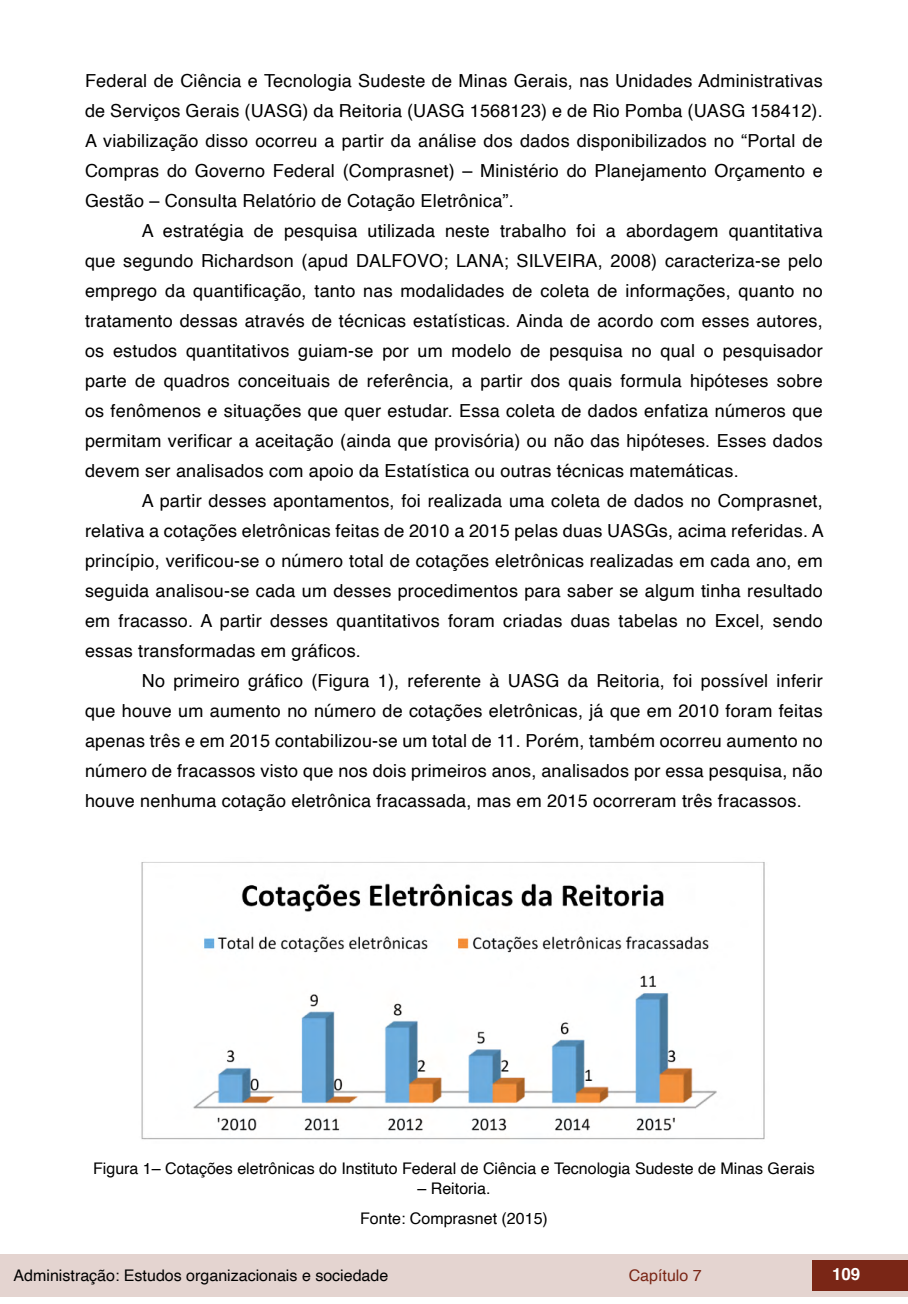
<style>
.page{position:relative;width:908px;height:1304px;background:#fff}
.page>*{position:absolute;margin:0;border:0;box-sizing:border-box;transform-origin:0 0}
.t1{font:18px/30px "Helvetica";letter-spacing:.01em;color:#000;text-align:justify}
.t2{font:700 16.8px "Helvetica";color:#fff}
.t3{font:16px/30.6px "Helvetica";color:#000;text-align:center}
.t4{font:16px "Helvetica";color:#7a2616}
</style>
<div class="page">
<div style="left:0;top:1254px;width:906px;height:43px;background:#e4d4d0"></div>
<div style="left:812px;top:1261px;width:95px;height:30px;background:#7a2616"></div>
<img style="left:141px;top:862px;width:624px;height:278px">
<p class="t1" style="left:85px;top:66px;width:738px">Federal de Ciência e Tecnologia Sudeste de Minas Gerais, nas Unidades Administrativas de Serviços Gerais (UASG) da Reitoria (UASG 1568123) e de Rio Pomba (UASG 158412).<br>A viabilização disso ocorreu a partir da análise dos dados disponibilizados no “Portal de Compras do Governo Federal (Comprasnet) – Ministério do Planejamento Orçamento e Gestão – Consulta Relatório de Cotação Eletrônica”.</p>
<p class="t1" style="left:85px;top:216px;width:738px;text-indent:57px">A estratégia de pesquisa utilizada neste trabalho foi a abordagem quantitativa que segundo Richardson (apud DALFOVO; LANA; SILVEIRA, 2008) caracteriza-se pelo emprego da quantificação, tanto nas modalidades de coleta de informações, quanto no tratamento dessas através de técnicas estatísticas. Ainda de acordo com esses autores, os estudos quantitativos guiam-se por um modelo de pesquisa no qual o pesquisador parte de quadros conceituais de referência, a partir dos quais formula hipóteses sobre os fenômenos e situações que quer estudar. Essa coleta de dados enfatiza números que permitam verificar a aceitação (ainda que provisória) ou não das hipóteses. Esses dados devem ser analisados com apoio da Estatística ou outras técnicas matemáticas.</p>
<p class="t1" style="left:85px;top:487px;width:739px;text-indent:57px">A partir desses apontamentos, foi realizada uma coleta de dados no Comprasnet, relativa a cotações eletrônicas feitas de 2010 a 2015 pelas duas UASGs, acima referidas. A princípio, verificou-se o número total de cotações eletrônicas realizadas em cada ano, em seguida analisou-se cada um desses procedimentos para saber se algum tinha resultado em fracasso. A partir desses quantitativos foram criadas duas tabelas no Excel, sendo essas transformadas em gráficos.</p>
<p class="t1" style="left:85px;top:667px;width:738px;text-indent:57px">No primeiro gráfico (Figura 1), referente à UASG da Reitoria, foi possível inferir que houve um aumento no número de cotações eletrônicas, já que em 2010 foram feitas apenas três e em 2015 contabilizou-se um total de 11. Porém, também ocorreu aumento no número de fracassos visto que nos dois primeiros anos, analisados por essa pesquisa, não houve nenhuma cotação eletrônica fracassada, mas em 2015 ocorreram três fracassos.</p>
<p class="t3" style="left:93px;top:1154px;width:722px">Figura 1– Cotações eletrônicas do Instituto Federal de Ciência e Tecnologia Sudeste de Minas Gerais</p>
<p class="t3" style="left:360px;top:1173px;width:189px">– Reitoria.<br>Fonte: Comprasnet (2015)</p>
<p class="t3" style="left:14px;top:1260px;width:376px">Administração: Estudos organizacionais e sociedade</p>
<p class="t4" style="left:628px;top:1263px;width:74px">Capítulo 7</p>
<p class="t2" style="left:831px;top:1261px;width:30px">109</p>
</div>
